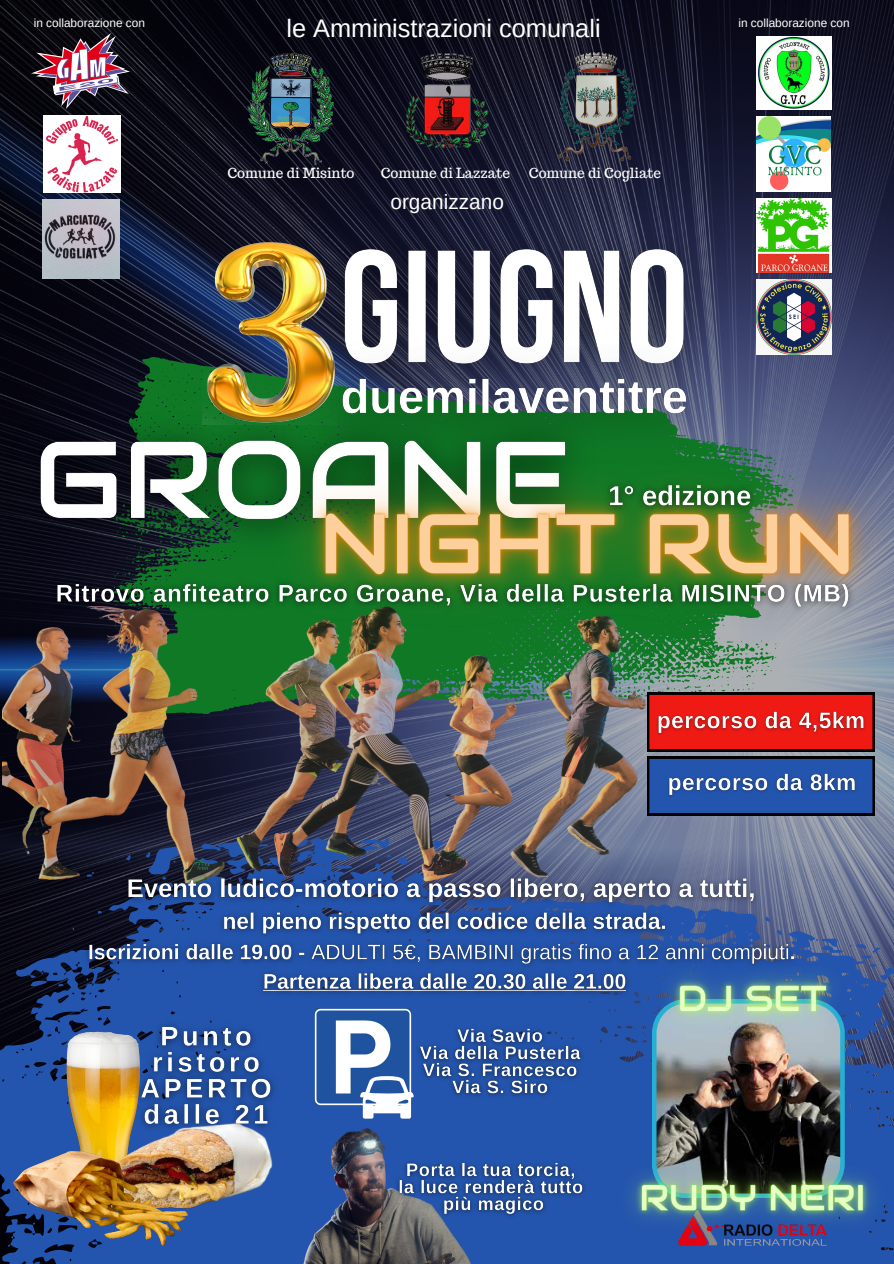
<style>
.page{position:relative;width:894px;height:1264px;background:#fff}
.page>*{position:absolute;margin:0;border:0;box-sizing:border-box;transform-origin:0 0}
.t1{font:25.35px "Arimo";color:#fff}
.t2{font:20.85px "Arimo";color:#fff}
.t3{font:13.65px "Trocchi";color:#fff}
.t4{font:11.85px "Arimo";color:#fff}
</style>
<div class="page">
<img style="left:0;top:0;width:893px;height:834px">
<svg style="left:105px;top:350px;width:704px;height:46px;background:#324354"></svg>
<svg style="left:0;top:834px;width:893px;height:429px;background:#2e5092"></svg>
<img style="left:242px;top:52px;width:100px;height:114px">
<img style="left:551px;top:52px;width:87px;height:112px">
<img style="left:3px;top:607px;width:722px;height:276px">
<img style="left:32px;top:33px;width:98px;height:76px">
<img style="left:756px;top:37px;width:75px;height:73px">
<img style="left:756px;top:198px;width:75px;height:74px">
<img style="left:756px;top:117px;width:74px;height:74px">
<img style="left:43px;top:115px;width:77px;height:78px">
<img style="left:42px;top:200px;width:77px;height:79px">
<img style="left:756px;top:280px;width:75px;height:74px">
<svg style="left:647px;top:693px;width:227px;height:122px;background:#643557"></svg>
<img style="left:651px;top:1062px;width:193px;height:72px">
<img style="left:636px;top:935px;width:231px;height:127px">
<img style="left:598px;top:1134px;width:295px;height:127px">
<img style="left:33px;top:1011px;width:94px;height:140px">
<img style="left:101px;top:1115px;width:174px;height:98px">
<img style="left:14px;top:1151px;width:174px;height:94px">
<img style="left:203px;top:243px;width:68px;height:126px">
<img style="left:271px;top:182px;width:485px;height:214px">
<img style="left:314px;top:1008px;width:97px;height:97px">
<svg style="left:360px;top:1076px;width:54px;height:42px"></svg>
<img style="left:300px;top:1125px;width:173px;height:138px">
<img style="left:404px;top:51px;width:86px;height:99px">
<img style="left:650px;top:703px;width:221px;height:38px">
<img style="left:661px;top:765px;width:201px;height:37px">
<img style="left:77px;top:863px;width:734px;height:141px">
<img style="left:0;top:369px;width:616px;height:230px">
<img style="left:224px;top:396px;width:669px;height:297px">
<img style="left:45px;top:568px;width:815px;height:51px">
<img style="left:127px;top:1009px;width:160px;height:134px">
<img style="left:595px;top:468px;width:169px;height:57px">
<img style="left:411px;top:1019px;width:178px;height:87px">
<img style="left:390px;top:1153px;width:207px;height:70px">
<p class="t4" style="left:34px;top:16px;width:113px">in collaborazione con</p>
<p class="t4" style="left:738px;top:16px;width:113px">in collaborazione con</p>
<p class="t1" style="left:286px;top:14px;width:315px">le Amministrazioni comunali</p>
<p class="t3" style="left:227px;top:164px;width:129px">Comune di Misinto</p>
<p class="t3" style="left:381px;top:164px;width:131px">Comune di Lazzate</p>
<p class="t3" style="left:529px;top:164px;width:134px">Comune di Cogliate</p>
<p class="t2" style="left:390px;top:190px;width:115px">organizzano</p>
</div>
